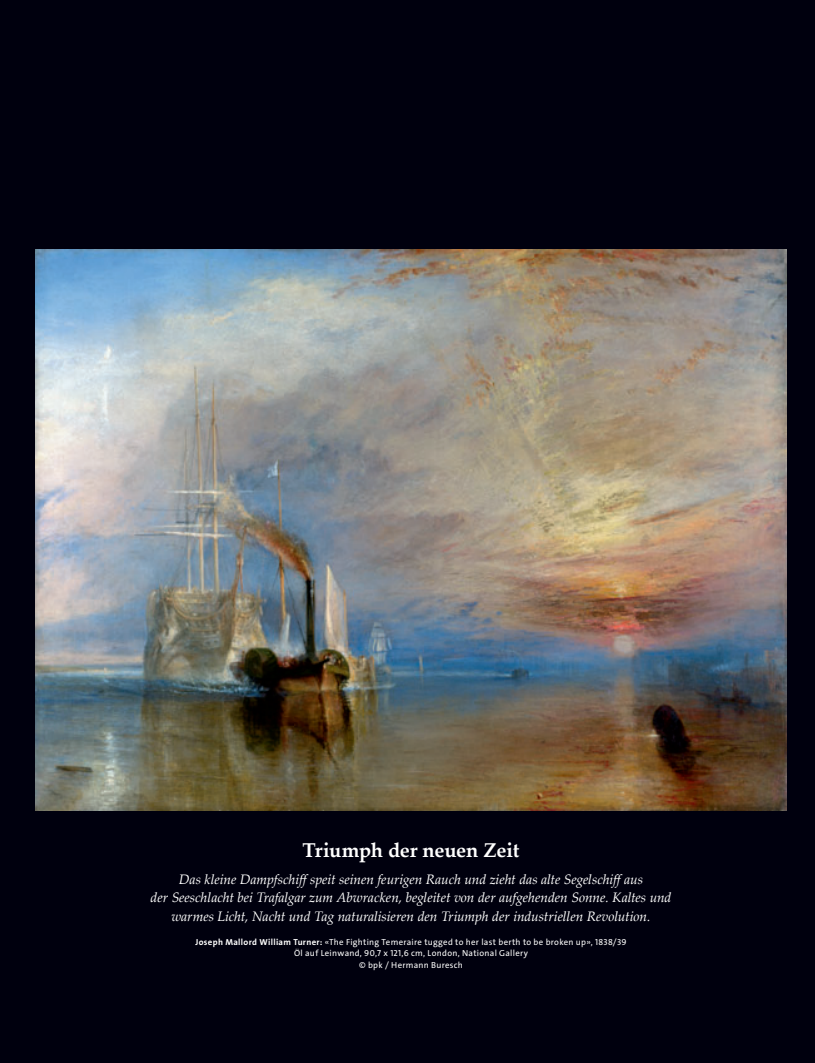
<style>
.page{position:relative;width:815px;height:1063px;background:#00000e}
.page>*{position:absolute;margin:0;border:0;box-sizing:border-box;transform-origin:0 0}
.t1{font:700 20px "Palatino Linotype";letter-spacing:-.02em;color:#fff}
.t2{font:italic 13.75px/18.8px "Palatino Linotype";letter-spacing:-.005em;color:#fff;text-align:center}
.t3{font:8.75px/11.8px "The Sans LP5 Plain";letter-spacing:.035em;color:#fff;text-align:center}
.s1{font-family:"The Sans LP7 Bld"}
</style>
<div class="page">
<img style="left:35px;top:249px;width:752px;height:562px">
<h1 class="t1" style="left:303px;top:836px;width:218px">Triumph der neuen Zeit</h1>
<p class="t2" style="left:151px;top:869px;width:522px">Das kleine Dampfschiff speit seinen feurigen Rauch und zieht das alte Segelschiff aus<br>der Seeschlacht bei Trafalgar zum Abwracken, begleitet von der aufgehenden Sonne. Kaltes und warmes Licht, Nacht und Tag naturalisieren den Triumph der industriellen Revolution.</p>
<p class="t3" style="left:195px;top:936px;width:433px"><span class="s1">Joseph Mallord William Turner:</span> «The Fighting Temeraire tugged to her last berth to be broken up», 1838/39<br>Öl auf Leinwand, 90,7 x 121,6 cm, London, National Gallery<br>© bpk / Hermann Buresch</p>
</div>
